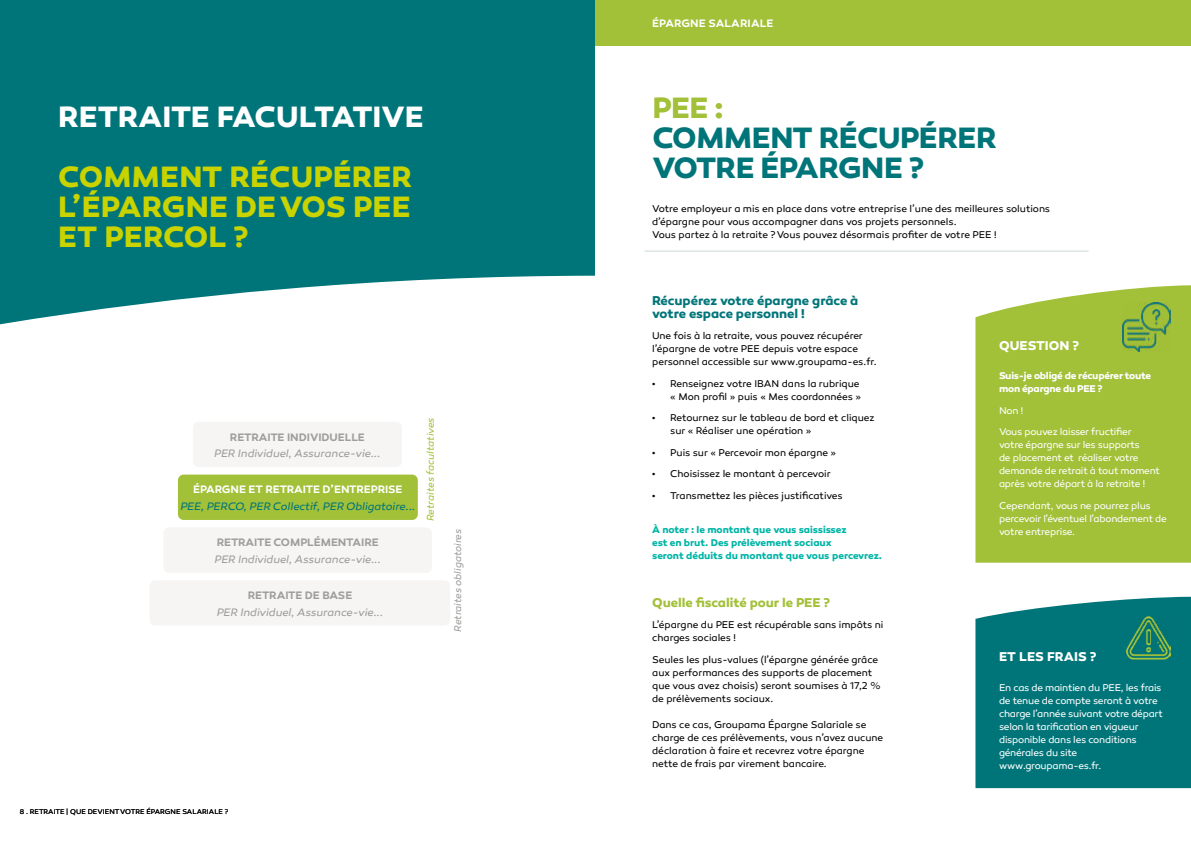
<style>
.page{position:relative;width:1191px;height:842px;background:#fff}
.page>*{position:absolute;margin:0;border:0;box-sizing:border-box;transform-origin:0 0}
.t1{font:700 30px/30px "Canaro";letter-spacing:.005em;color:#c8d300;text-align:justify}
.t2{font:700 30px/30px "Canaro";letter-spacing:-.01em;color:#007579}
.t3{font:700 30px "Canaro";letter-spacing:-.015em;color:#fff}
.t4{font:700 30px "Canaro";color:#a2c038}
.t5{font:700 13px/13px "Canaro";letter-spacing:-.005em;color:#007579}
.t6{font:700 13px "Canaro";letter-spacing:-.005em;color:#a2c038}
.t7{font:700 13px "Canaro";letter-spacing:.005em;color:#fff}
.t8{font:italic 11px "Canaro";letter-spacing:-.005em;color:#9d9d9c}
.t9{font:600 11px "Canaro";letter-spacing:-.01em;color:#9d9d9c}
.t10{font:600 11px "Canaro";color:#fff}
.t11{font:italic 11px "Canaro";letter-spacing:-.005em;color:#007579}
.t12{font:10px/13px "Canaro";letter-spacing:-.005em;color:#000}
.t13{font:10px/13px "Canaro";letter-spacing:-.025em;color:#fff}
.t14{font:700 10px/13px "Canaro";letter-spacing:-.005em;color:#00b5a7}
.t15{font:700 10px/13px "Canaro";letter-spacing:-.025em;color:#fff}
.t16{font:italic 10px "Canaro";letter-spacing:-.005em;color:#9d9d9c}
.t17{font:italic 10px "Canaro";letter-spacing:-.01em;color:#a2c038}
.t18{font:7px "Canaro";letter-spacing:.01em;color:#000}
</style>
<div class="page">
<div style="left:0;top:0;width:1191px;height:45px;background:#a2c038"></div>
<div style="left:0;top:0;width:595px;height:393px;background:#007579"></div>
<svg style="left:0;top:276px;width:595px;height:238px;fill:#fff"></svg>
<div style="left:193px;top:422px;width:209px;height:45px;background:#f6f5f3;border-radius:6px"></div>
<div style="left:178px;top:475px;width:240px;height:45px;background:#a2c038;border-radius:6px"></div>
<div style="left:163px;top:527px;width:269px;height:46px;background:#f6f5f3;border-radius:6px"></div>
<div style="left:150px;top:580px;width:300px;height:46px;background:#f6f5f3;border-radius:6px"></div>
<div style="left:975px;top:285px;width:216px;height:278px;background:#a2c038"></div>
<svg style="left:975px;top:597px;width:216px;height:191px;background:#0e7d80"></svg>
<hr style="left:644px;top:251px;width:444px;height:1px;background:#cddbd7">
<img style="left:1122px;top:303px;width:48px;height:48px">
<img style="left:1126px;top:616px;width:44px;height:45px">
<h1 class="t3" style="left:58px;top:98px;width:367px">RETRAITE FACULTATIVE</h1>
<h1 class="t1" style="left:58px;top:162px;width:355px">COMMENT RÉCUPÉRER L’ÉPARGNE DE VOS PEE ET PERCOL ?</h1>
<p class="t9" style="left:230px;top:430px;width:136px">RETRAITE INDIVIDUELLE</p>
<p class="t8" style="left:214px;top:447px;width:168px">PER Individuel, Assurance-vie...</p>
<p class="t10" style="left:193px;top:483px;width:211px">ÉPARGNE ET RETRAITE D’ENTREPRISE</p>
<p class="t11" style="left:180px;top:500px;width:237px">PEE, PERCO, PER Collectif, PER Obligatoire...</p>
<p class="t9" style="left:217px;top:536px;width:163px">RETRAITE COMPLÉMENTAIRE</p>
<p class="t8" style="left:214px;top:553px;width:168px">PER Individuel, Assurance-vie...</p>
<p class="t9" style="left:248px;top:589px;width:106px">RETRAITE DE BASE</p>
<p class="t8" style="left:217px;top:606px;width:168px">PER Individuel, Assurance-vie...</p>
<p class="t17" style="left:424px;top:521px;width:105px;rotate:-90deg">Retraites facultatives</p>
<p class="t16" style="left:452px;top:632px;width:104px;rotate:-90deg">Retraites obligatoires</p>
<p class="t18" style="left:20px;top:807px;width:210px">8 . RETRAITE | QUE DEVIENT VOTRE ÉPARGNE SALARIALE ?</p>
<p class="t10" style="left:652px;top:17px;width:123px">ÉPARGNE SALARIALE</p>
<h1 class="t4" style="left:652px;top:89px;width:73px">PEE :</h1>
<h1 class="t2" style="left:652px;top:122px;width:346px">COMMENT RÉCUPÉRER<br>VOTRE ÉPARGNE ?</h1>
<p class="t12" style="left:652px;top:202px;width:399px">Votre employeur a mis en place dans votre entreprise l’une des meilleures solutions d’épargne pour vous accompagner dans vos projets personnels.<br>Vous partez à la retraite ? Vous pouvez désormais profiter de votre PEE !</p>
<h2 class="t5" style="left:652px;top:294px;width:208px">Récupérez votre épargne grâce à votre espace personnel !</h2>
<p class="t12" style="left:652px;top:329px;width:226px">Une fois à la retraite, vous pouvez récupérer l’épargne de votre PEE depuis votre espace personnel accessible sur www.groupama-es.fr.</p>
<p class="t12" style="left:652px;top:377px;width:210px;text-align:right">• Renseignez votre IBAN dans la rubrique « Mon profil » puis « Mes coordonnées »</p>
<p class="t12" style="left:670px;top:411px;width:206px;text-indent:-18px">• Retournez sur le tableau de bord et cliquez sur « Réaliser une opération »</p>
<p class="t12" style="left:652px;top:446px;width:185px">• Puis sur « Percevoir mon épargne »</p>
<p class="t12" style="left:652px;top:467px;width:180px">• Choisissez le montant à percevoir</p>
<p class="t12" style="left:652px;top:489px;width:192px">• Transmettez les pièces justificatives</p>
<p class="t14" style="left:652px;top:523px;width:231px">À noter : le montant que vous saississez<br>est en brut. Des prélèvement sociaux<br>seront déduits du montant que vous percevrez.</p>
<h2 class="t6" style="left:652px;top:594px;width:179px">Quelle fiscalité pour le PEE ?</h2>
<p class="t12" style="left:652px;top:618px;width:233px">L’épargne du PEE est récupérable sans impôts ni charges sociales !</p>
<p class="t12" style="left:652px;top:653px;width:230px">Seules les plus-values (l’épargne générée grâce aux performances des supports de placement que vous avez choisis) seront soumises à 17,2 % de prélèvements sociaux.</p>
<p class="t12" style="left:652px;top:718px;width:233px">Dans ce cas, Groupama Épargne Salariale se charge de ces prélèvements, vous n’avez aucune déclaration à faire et recevrez votre épargne nette de frais par virement bancaire.</p>
<h2 class="t7" style="left:999px;top:337px;width:82px">QUESTION ?</h2>
<p class="t15" style="left:999px;top:369px;width:154px">Suis-je obligé de récupérer toute mon épargne du PEE ?</p>
<p class="t13" style="left:999px;top:400px;width:134px;line-height:21.5px">Non !<br>Vous pouvez laisser fructifier</p>
<p class="t13" style="left:999px;top:438px;width:162px">votre épargne sur les supports<br>de placement et réaliser votre demande de retrait à tout moment après votre départ à la retraite !</p>
<p class="t13" style="left:999px;top:499px;width:169px">Cependant, vous ne pourrez plus percevoir l’éventuel l’abondement de votre entreprise.</p>
<h2 class="t7" style="left:999px;top:649px;width:99px">ET LES FRAIS ?</h2>
<p class="t13" style="left:999px;top:681px;width:165px">En cas de maintien du PEE, les frais de tenue de compte seront à votre charge l’année suivant votre départ selon la tarification en vigueur disponible dans les conditions générales du site www.groupama-es.fr.</p>
</div>
